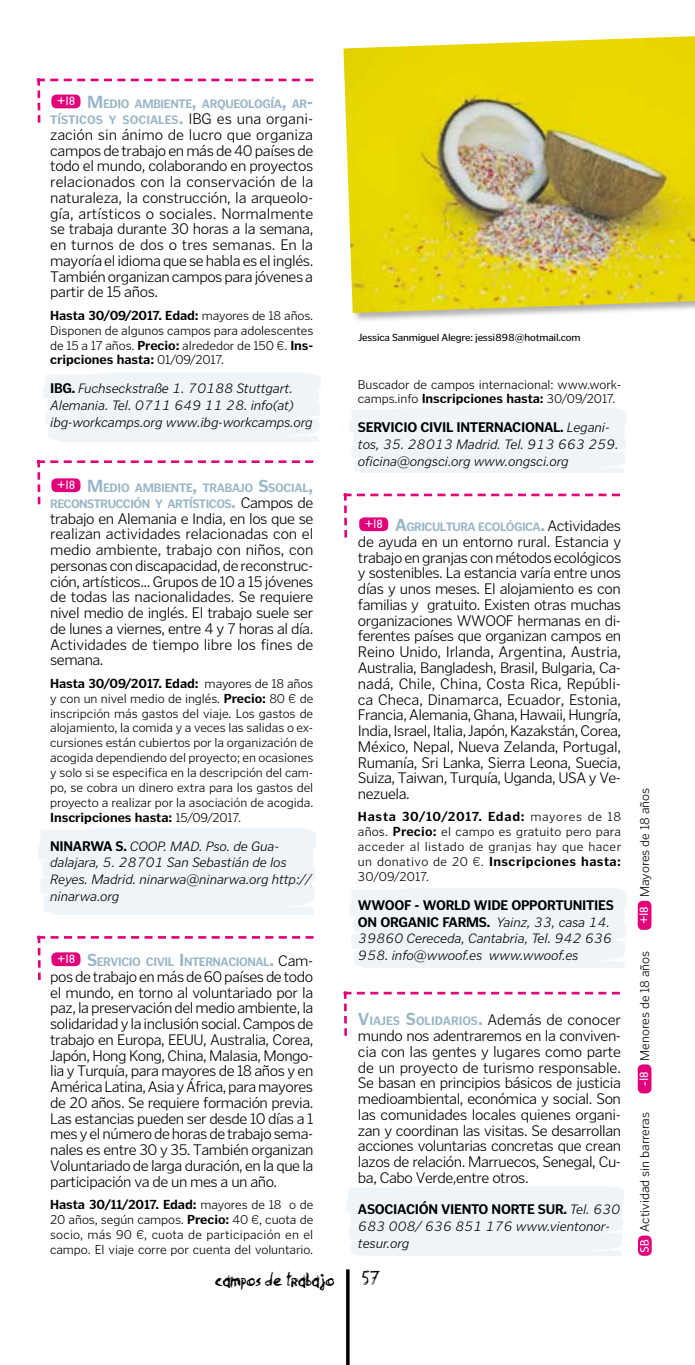
<style>
.page{position:relative;width:695px;height:1365px;background:#fff}
.page>*{position:absolute;margin:0;border:0;box-sizing:border-box;transform-origin:0 0}
.t1{font:21px "Philip'Signature";color:#000}
.t2{font:300 15.75px/15.8px "Poynter Gothic Text";letter-spacing:-.03em;color:#000;text-align:justify}
.t3{font:14px/16.6px "Poynter Gothic Text Tab Light Italc";letter-spacing:-.005em;color:#000}
.t4{font:700 14px "Poynter Gothic Text Tab";letter-spacing:-.02em;color:#000}
.t5{font:300 13.12px/14.9px "Poynter Gothic Text";letter-spacing:-.005em;color:#000;text-align:justify}
.t6{font:700 12.25px/15.8px "Poynter Gothic Text";letter-spacing:-.035em;color:#98b6c8;text-align:center}
.t7{font:12.25px "London Between";color:#fff}
.t8{font:10.5px "Poynter Gothic Text Tab";letter-spacing:-.02em;color:#000}
.s1{font-size:17.5px}
.s2{font-weight:300;font-size:15.75px;color:#000}
.s3{font-weight:700}
.s4{font-family:"Poynter Gothic Text Tab";font-weight:700}
.s5{font-weight:700;font-size:17.5px;color:#98b6c8}
.s6{font-weight:700;font-size:12.25px;color:#98b6c8}
</style>
<div class="page">
<hr style="left:346px;top:1269px;width:3px;height:95px;background:#000">
<svg style="left:638px;top:1235px;width:13px;height:20px"></svg>
<svg style="left:640px;top:1239px;width:8px;height:12px"></svg>
<div style="left:637px;top:1064px;width:14px;height:29px;background:#e2007a;border-radius:5px"></div>
<div style="left:637px;top:900px;width:14px;height:29px;background:#e2007a;border-radius:5px"></div>
<div style="left:343px;top:35px;width:351px;height:287px;background:#000;opacity:.3"></div>
<img style="left:343px;top:36px;width:351px;height:277px">
<svg style="left:37px;top:78px;width:276px;height:44px"></svg>
<svg style="left:37px;top:460px;width:276px;height:44px"></svg>
<svg style="left:37px;top:935px;width:276px;height:44px"></svg>
<svg style="left:343px;top:493px;width:277px;height:44px"></svg>
<svg style="left:343px;top:991px;width:276px;height:44px"></svg>
<p class="t6" style="left:50px;top:96px;width:264px"><sup>+18</sup> <span class="s1">M</span>EDIO AMBIENTE<span class="s1">,</span> ARQUEOLOGÍA<span class="s1">,</span> AR<span class="s1">-<br></span>TÍSTICOS Y SOCIALES<span class="s1">.</span> <span class="s2">IBG es una organi-</span></p>
<p class="t2" style="left:50px;top:127px;width:265px">zación sin ánimo de lucro que organiza campos de trabajo en más de 40 países de todo el mundo, colaborando en proyectos relacionados con la conservación de la naturaleza, la construcción, la arqueolo&shy;gía, artísticos o sociales. Normalmente se trabaja durante 30 horas a la semana, en turnos de dos o tres semanas. En la mayoría el idioma que se habla es el inglés.<br>También organizan campos para jóvenes a partir de 15 años.</p>
<p class="t5" style="left:50px;top:308px;width:264px"><span class="s3">Hasta 30/09/2017. Edad:</span> mayores de 18 años.<br>Disponen de algunos campos para adolescentes de 15 a 17 años. <span class="s3">Precio:</span> alrededor de 150 €. <span class="s3">Ins&shy;cripciones hasta:</span> 01/09/2017.</p>
<p class="t3" style="left:50px;top:380px;width:264px"><span class="s4">IBG.</span> Fuchseckstraße 1. 70188 Stuttgart.<br>Alemania. Tel. 0711 649 11 28. info(at) ibg-workcamps.org www.ibg-workcamps.org</p>
<p class="t6" style="left:50px;top:480px;width:264px"><sup>+18</sup> <span class="s1">M</span>EDIO AMBIENTE<span class="s1">,</span> TRABAJO <span class="s1">S</span>SOCIAL<span class="s1">,<br></span>RECONSTRUCCIÓN Y ARTÍSTICOS<span class="s1">.</span> <span class="s2">Campos de</span></p>
<p class="t2" style="left:50px;top:510px;width:265px">trabajo en Alemania e India, en los que se realizan actividades relacionadas con el medio ambiente, trabajo con niños, con personas con discapacidad, de reconstruc&shy;ción, artísticos... Grupos de 10 a 15 jóvenes de todas las nacionalidades. Se requiere nivel medio de inglés. El trabajo suele ser de lunes a viernes, entre 4 y 7 horas al día.<br>Actividades de tiempo libre los fines de semana.</p>
<p class="t5" style="left:50px;top:676px;width:265px"><span class="s3">Hasta 30/09/2017. Edad:</span> mayores de 18 años y con un nivel medio de inglés. <span class="s3">Precio:</span> 80 € de inscripción más gastos del viaje. Los gastos de alojamiento, la comida y a veces las salidas o ex&shy;cursiones están cubiertos por la organización de acogida dependiendo del proyecto; en ocasiones y solo si se especifica en la descripción del cam&shy;po, se cobra un dinero extra para los gastos del proyecto a realizar por la asociación de acogida.<br><span class="s3">Inscripciones hasta:</span> 15/09/2017.</p>
<p class="t3" style="left:50px;top:837px;width:262px"><span class="s4">NINARWA S.</span> COOP. MAD. Pso. de Gua&shy;dalajara, 5. 28701 San Sebastián de los<br>Reyes. Madrid. ninarwa@ninarwa.org http:// ninarwa.org</p>
<p class="t6" style="left:57px;top:953px;width:258px"><sup>+18</sup> <span class="s1">S</span>ERVICIO CIVIL <span class="s1">I</span> NTERNACIONAL<span class="s1">.</span> <span class="s2">Cam-</span></p>
<p class="t2" style="left:50px;top:968px;width:265px">pos de trabajo en más de 60 países de todo el mundo, en torno al voluntariado por la paz, la preservación del medio ambiente, la solidaridad y la inclusión social. Campos de trabajo en Europa, EEUU, Australia, Corea, Japón, Hong Kong, China, Malasia, Mongo&shy;lia y Turquía, para mayores de 18 años y en América Latina, Asia y África, para mayores de 20 años. Se requiere formación previa.<br>Las estancias pueden ser desde 10 días a 1 mes y el número de horas de trabajo sema&shy;nales es entre 30 y 35. También organizan Voluntariado de larga duración, en la que la participación va de un mes a un año.</p>
<p class="t5" style="left:50px;top:1197px;width:264px"><span class="s3">Hasta 30/11/2017. Edad:</span> mayores de 18 o de 20 años, según campos. <span class="s3">Precio:</span> 40 €, cuota de socio, más 90 €, cuota de participación en el campo. El viaje corre por cuenta del voluntario.</p>
<p class="t1" style="left:215px;top:1266px;width:121px">campos de trabajo</p>
<p class="t8" style="left:358px;top:331px;width:224px">Jessica Sanmiguel Alegre: jessi898@hotmail.com</p>
<p class="t5" style="left:358px;top:376px;width:264px">Buscador de campos internacional: www.work&shy;camps.info <span class="s3">Inscripciones hasta:</span> 30/09/2017.</p>
<p class="t3" style="left:358px;top:419px;width:262px"><span class="s4">SERVICIO CIVIL INTERNACIONAL.</span> Legani&shy;tos, 35. 28013 Madrid. Tel. 913 663 259. oficina@ongsci.org www.ongsci.org</p>
<p class="t6" style="left:365px;top:519px;width:258px"><sup>+18</sup> <span class="s1">A</span>GRICULTURA ECOLÓGICA<span class="s1">.</span> <span class="s2">Actividades</span></p>
<p class="t2" style="left:358px;top:533px;width:265px">de ayuda en un entorno rural. Estancia y trabajo en granjas con métodos ecológicos y sostenibles. La estancia varía entre unos días y unos meses. El alojamiento es con familias y gratuito. Existen otras muchas organizaciones WWOOF hermanas en di&shy;ferentes países que organizan campos en Reino Unido, Irlanda, Argentina, Austria, Australia, Bangladesh, Brasil, Bulgaria, Ca&shy;nadá, Chile, China, Costa Rica, Repúbli&shy;ca Checa, Dinamarca, Ecuador, Estonia, Francia, Alemania, Ghana, Hawaii, Hungría, India, Israel, Italia, Japón, Kazakstán, Corea, México, Nepal, Nueva Zelanda, Portugal, Rumanía, Sri Lanka, Sierra Leona, Suecia, Suiza, Taiwan, Turquía, Uganda, USA y Ve&shy;nezuela.</p>
<p class="t5" style="left:358px;top:809px;width:265px"><span class="s3">Hasta 30/10/2017. Edad:</span> mayores de 18 años. <span class="s3">Precio:</span> el campo es gratuito pero para acceder al listado de granjas hay que hacer un donativo de 20 €. <span class="s3">Inscripciones hasta:<br></span>30/09/2017.</p>
<p class="t4" style="left:358px;top:897px;width:88px">WWOOF - WORLD</p>
<p class="t4" style="left:473px;top:897px;width:21px">WIDE</p>
<p class="t4" style="left:511px;top:897px;width:19px">OPPORTUNITIES</p>
<p class="t4" style="left:358px;top:913px;width:42px">ON ORGANIC</p>
<p class="t4" style="left:442px;top:913px;width:17px">FARMS</p>
<p class="t3" style="left:358px;top:913px;width:255px;text-indent:129px"><span class="s4">.</span> Yainz, 33, casa 14.<br>39860 Cereceda, Cantabria, Tel. 942 636<br>958. info@wwoof.es www.wwoof.es</p>
<p class="t2" style="left:358px;top:1011px;width:265px"><span class="s5">V</span><span class="s6">IAJES</span> <span class="s5">S</span><span class="s6">OLIDARIOS</span><span class="s5">.</span> Además de conocer mundo nos adentraremos en la conviven&shy;cia con las gentes y lugares como parte de un proyecto de turismo responsable.<br>Se basan en principios básicos de justicia medioambiental, económica y social. Son las comunidades locales quienes organi&shy;zan y coordinan las visitas. Se desarrollan acciones voluntarias concretas que crean lazos de relación. Marruecos, Senegal, Cu&shy;ba, Cabo Verde,entre otros.</p>
<p class="t3" style="left:358px;top:1201px;width:264px"><span class="s4">ASOCIACIÓN VIENTO NORTE SUR.</span> Tel. 630<br>683 008/ 636 851 176 www.vientonor&shy;tesur.org</p>
<p class="t1" style="left:362px;top:1266px;width:19px">57</p>
<p class="t5" style="left:637px;top:897px;width:110px;rotate:-90deg">Mayores de 18 años</p>
<p class="t7" style="left:636px;top:924px;width:20px;rotate:-90deg">+18</p>
<p class="t5" style="left:637px;top:1060px;width:111px;rotate:-90deg">Menores de 18 años</p>
<p class="t7" style="left:636px;top:1085px;width:16px;rotate:-90deg">-18</p>
<p class="t5" style="left:637px;top:1231px;width:121px;rotate:-90deg">Actividad sin barreras</p>
</div>
